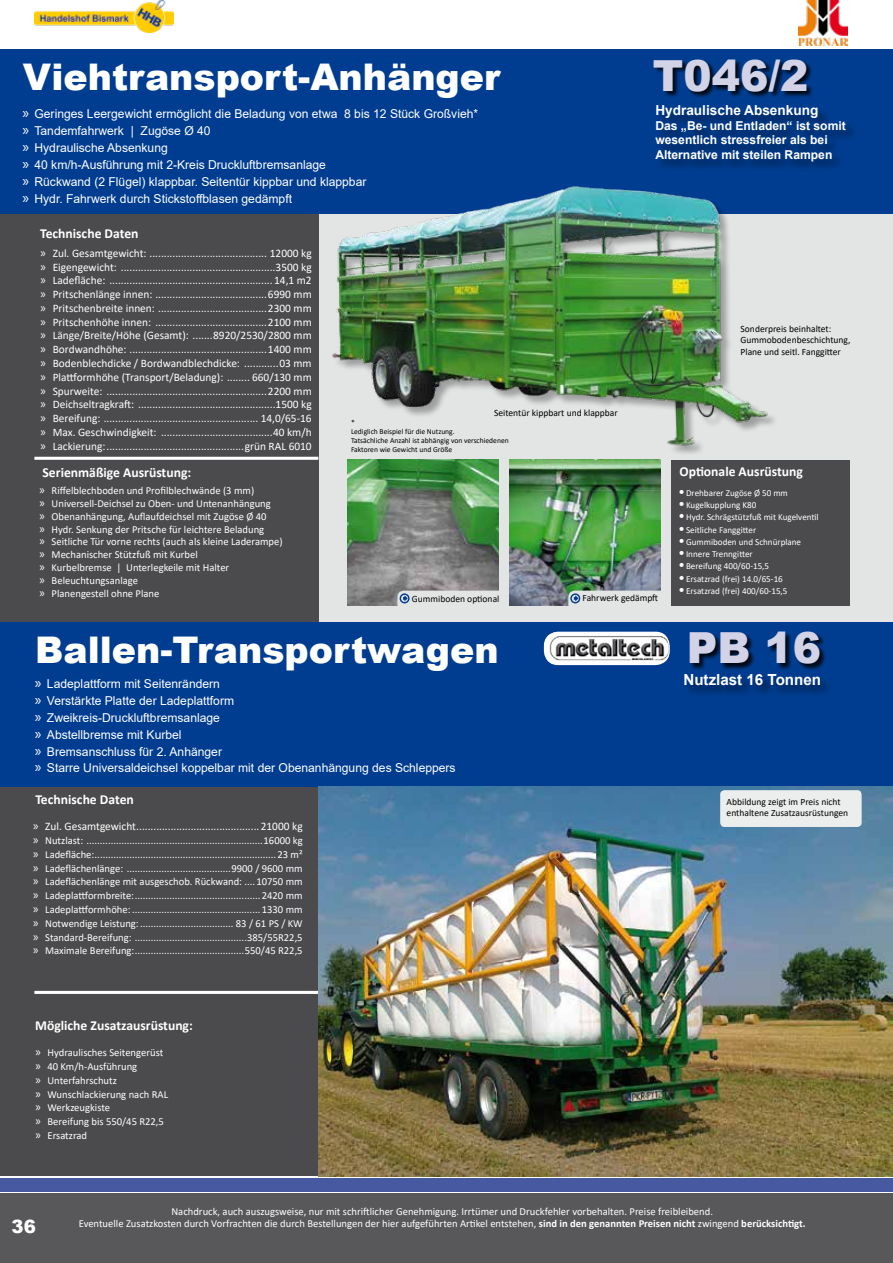
<style>
.page{position:relative;width:893px;height:1263px;background:#fff}
.page>*{position:absolute;margin:0;border:0;box-sizing:border-box;transform-origin:0 0}
.t1{font:900 42.75px "Arial";color:#d3d3e8}
.t2{font:900 39.15px "Arial";color:#fff}
.t3{font:900 36.75px "Arial";color:#fff}
.t4{font:900 18.3px "Arial";color:#fff}
.t5{font:700 15.3px "Arial";color:#fff}
.t6{font:700 13.8px "Calibri";color:#fff}
.t7{font:700 13.8px "Arial";color:#fff}
.t8{font:12.3px/16.8px "Arial";color:#fff}
.t9{font:700 12.3px/14.7px "Arial";color:#fff}
.t10{font:11.4px/13.8px "Calibri";color:#fff;text-align:justify}
.t11{font:10.65px/13.8px "Calibri";color:#fff}
.t12{font:9.6px/11.6px "Calibri";color:#000}
.t13{font:9.15px "Calibri";color:#fff}
.t14{font:7.65px/9.1px "Calibri";color:#000}
.s1{font-family:"Myriad Pro";font-size:16.05px}
.s2{font-family:"Myriad Pro";font-size:13.05px}
.s3{font-size:13.05px}
.s4{font-weight:700}
</style>
<div class="page">
<div style="left:0;top:1193px;width:893px;height:70px;background:#58585a"></div>
<div style="left:0;top:1178px;width:893px;height:13px;background:#475aa1"></div>
<img style="left:34px;top:0;width:140px;height:33px">
<div style="left:0;top:50px;width:893px;height:1126px;background:#e3e4e4"></div>
<div style="left:0;top:214px;width:318px;height:408px;background:#4b4b4d"></div>
<div style="left:0;top:49px;width:893px;height:165px;background:#003d90"></div>
<div style="left:655px;top:104px;width:204px;height:70px;background:#000;opacity:.5"></div>
<div style="left:654px;top:60px;width:159px;height:38px;background:#000;opacity:.85"></div>
<hr style="left:34px;top:457px;width:284px;height:3px;background:#fff">
<img style="left:348px;top:460px;width:151px;height:145px">
<div style="left:397px;top:591px;width:110px;height:20px;background:#e3e4e4;border-radius:6px"></div>
<div style="left:400px;top:593px;width:10px;height:10px;border:1px solid #003d90;border-radius:50%"></div>
<svg style="left:403px;top:595px;width:5px;height:6px"></svg>
<img style="left:509px;top:460px;width:151px;height:145px">
<div style="left:568px;top:591px;width:101px;height:20px;background:#e3e4e4;border-radius:6px"></div>
<div style="left:570px;top:593px;width:10px;height:10px;border:1px solid #003d90;border-radius:50%"></div>
<svg style="left:574px;top:595px;width:4px;height:6px"></svg>
<div style="left:334px;top:187px;width:445px;height:269px;background:#e3e4e4"></div>
<img style="left:332px;top:186px;width:441px;height:264px">
<div style="left:671px;top:460px;width:178px;height:145px;background:#4b4b4d"></div>
<div style="left:0;top:787px;width:319px;height:389px;background:#4b4b4d"></div>
<div style="left:0;top:622px;width:893px;height:165px;background:#003d90"></div>
<hr style="left:34px;top:991px;width:285px;height:3px;background:#fff">
<img style="left:319px;top:787px;width:574px;height:389px">
<img style="left:549px;top:632px;width:119px;height:31px">
<div style="left:544px;top:632px;width:126px;height:33px;border:1px solid #fff;border-radius:14px"></div>
<div style="left:690px;top:632px;width:137px;height:39px;background:#000;opacity:.85"></div>
<div style="left:684px;top:673px;width:150px;height:25px;background:#000;opacity:.5"></div>
<div style="left:720px;top:790px;width:142px;height:37px;background:#eceded;border-radius:4px"></div>
<img style="left:798px;top:0;width:50px;height:45px">
<p class="t3" style="left:23px;top:50px;width:479px">Viehtransport-Anhänger</p>
<p class="t8" style="left:22px;top:106px;width:457px"><span class="s1">»</span> Geringes Leergewicht ermöglicht die Beladung von etwa 8 bis 12 Stück Großvieh* <span class="s1">»</span> Tandemfahrwerk | Zugöse Ø 40<br><span class="s1">»</span> Hydraulische Absenkung<br><span class="s1">»</span> 40 km/h-Ausführung mit 2-Kreis Druckluftbremsanlage<br><span class="s1">»</span> Rückwand (2 Flügel) klappbar. Seitentür kippbar und klappbar<br><span class="s1">»</span> Hydr. Fahrwerk durch Stickstoffblasen gedämpft</p>
<p class="t6" style="left:40px;top:223px;width:100px">Technische Daten</p>
<p class="t10" style="left:41px;top:246px;width:273px"><span class="s2">»</span> Zul. Gesamtgewicht: ......................................... 12000 kg <span class="s2">»</span> Eigengewicht: ......................................................3500 kg <span class="s2">»</span> Ladefläche: ......................................................... 14,1 m2 <span class="s2">»</span> Pritschenlänge innen: .......................................6990 mm <span class="s2">»</span> Pritschenbreite innen: ......................................2300 mm <span class="s2">»</span> Pritschenhöhe innen: .......................................2100 mm <span class="s2">»</span> Länge/Breite/Höhe (Gesamt): .......8920/2530/2800 mm <span class="s2">»</span> Bordwandhöhe: ................................................1400 mm <span class="s2">»</span> Bodenblechdicke / Bordwandblechdicke: ............03 mm <span class="s2">»</span> Plattformhöhe (Transport/Beladung): ........ 660/130 mm <span class="s2">»</span> Spurweite: ........................................................2200 mm <span class="s2">»</span> Deichseltragkraft: ................................................1500 kg <span class="s2">»</span> Bereifung: ...................................................... 14,0/65-16 <span class="s2">»</span> Max. Geschwindigkeit: .......................................40 km/h <span class="s2">»</span> Lackierung:................................................grün RAL 6010</p>
<p class="t6" style="left:43px;top:462px;width:150px">Serienmäßige Ausrüstung:</p>
<p class="t12" style="left:494px;top:407px;width:125px">Seitentür kippbart und klappbar</p>
<p class="t14" style="left:351px;top:417px;width:159px">*<br>Lediglich Beispiel für die Nutzung.<br>Tatsächliche Anzahl ist abhängig von verschiedenen<br>Faktoren wie Gewicht und Größe</p>
<p class="t1" style="left:653px;top:44px;width:157px">T046/2</p>
<p class="t7" style="left:655px;top:100px;width:165px">Hydraulische Absenkung</p>
<p class="t9" style="left:655px;top:118px;width:192px">Das „Be- und Entladen“ ist somit wesentlich stressfreier als bei<br>Alternative mit steilen Rampen</p>
<p class="t12" style="left:741px;top:322px;width:111px">Sonderpreis beinhaltet:<br>Gummobodenbeschichtung,<br>Plane und seitl. Fanggitter</p>
<p class="t6" style="left:679px;top:461px;width:125px">Optionale Ausrüstung</p>
<p class="t11" style="left:40px;top:484px;width:245px;line-height:12.9px"><span class="s2">»</span> Riffelblechboden und Profilblechwände (3 mm)<br><span class="s2">»</span> Universell-Deichsel zu Oben- und Untenanhängung<br><span class="s2">»</span> Obenanhängung, Auflaufdeichsel mit Zugöse Ø 40<br><span class="s2">»</span> Hydr. Senkung der Pritsche für leichtere Beladung<br><span class="s2">»</span> Seitliche Tür vorne rechts (auch als kleine Laderampe) <span class="s2">»</span> Mechanischer Stützfuß mit Kurbel<br><span class="s2">»</span> Kurbelbremse | Unterlegkeile mit Halter<br><span class="s2">»</span> Beleuchtungsanlage<br><span class="s2">»</span> Planengestell ohne Plane</p>
<p class="t12" style="left:412px;top:592px;width:89px">Gummiboden optional</p>
<p class="t3" style="left:35px;top:623px;width:465px">Ballen-Transportwagen</p>
<p class="t8" style="left:35px;top:675px;width:422px"><span class="s1">»</span> Ladeplattform mit Seitenrändern<br><span class="s1">»</span> Verstärkte Platte der Ladeplattform<br><span class="s1">»</span> Zweikreis-Druckluftbremsanlage<br><span class="s1">»</span> Abstellbremse mit Kurbel<br><span class="s1">»</span> Bremsanschluss für 2. Anhänger<br><span class="s1">»</span> Starre Universaldeichsel koppelbar mit der Obenanhängung des Schleppers</p>
<p class="t6" style="left:35px;top:790px;width:100px">Technische Daten</p>
<p class="t10" style="left:33px;top:819px;width:271px"><span class="s2">»</span> Zul. Gesamtgewicht...........................................21000 kg</p>
<p class="t11" style="left:33px;top:833px;width:271px;text-align:justify"><span class="s2">»</span> Nutzlast: ..................................................................16000 kg <span class="s2">»</span> Ladefläche:....................................................................23 m² <span class="s2">»</span> Ladeflächenlänge: .......................................9900 / 9600 mm <span class="s2">»</span> Ladeflächenlänge mit ausgeschob. Rückwand: ....10750 mm <span class="s2">»</span> Ladeplattformbreite:............................................... 2420 mm <span class="s2">»</span> Ladeplattformhöhe: ................................................ 1330 mm <span class="s2">»</span> Notwendige Leistung:................................... 83 / 61 PS / KW <span class="s2">»</span> Standard-Bereifung: ..........................................385/55R22,5 <span class="s2">»</span> Maximale Bereifung:.........................................550/45 R22,5</p>
<p class="t6" style="left:35px;top:1015px;width:159px">Mögliche Zusatzausrüstung:</p>
<p class="t11" style="left:35px;top:1046px;width:134px"><span class="s2">»</span> Hydraulisches Seitengerüst <span class="s2">»</span> 40 Km/h-Ausführung<br><span class="s2">»</span> Unterfahrschutz<br><span class="s2">»</span> Wunschlackierung nach RAL <span class="s2">»</span> Werkzeugkiste<br><span class="s2">»</span> Bereifung bis 550/45 R22,5 <span class="s2">»</span> Ersatzrad</p>
<p class="t12" style="left:583px;top:591px;width:77px">Fahrwerk gedämpft</p>
<p class="t13" style="left:678px;top:486px;width:111px"><span class="s3">•</span>Drehbarer Zugöse Ø 50 mm</p>
<p class="t13" style="left:678px;top:499px;width:79px"><span class="s3">•</span>Kugelkupplung K80</p>
<p class="t13" style="left:678px;top:511px;width:142px"><span class="s3">•</span>Hydr. Schrägstützfuß mit Kugelventil</p>
<p class="t13" style="left:678px;top:523px;width:79px"><span class="s3">•</span>Seitliche Fanggitter</p>
<p class="t13" style="left:678px;top:535px;width:124px"><span class="s3">•</span>Gummiboden und Schnürplane</p>
<p class="t13" style="left:678px;top:548px;width:76px"><span class="s3">•</span>Innere Trenngitter</p>
<p class="t13" style="left:678px;top:560px;width:92px"><span class="s3">•</span>Bereifung 400/60-15,5</p>
<p class="t13" style="left:678px;top:572px;width:106px"><span class="s3">•</span>Ersatzrad (frei) 14.0/65-16</p>
<p class="t13" style="left:678px;top:584px;width:111px"><span class="s3">•</span>Ersatzrad (frei) 400/60-15,5</p>
<p class="t1" style="left:687px;top:617px;width:136px">PB 16</p>
<p class="t5" style="left:683px;top:668px;width:139px">Nutzlast 16 Tonnen</p>
<p class="t12" style="left:727px;top:796px;width:123px">Abbildung zeigt im Preis nicht enthaltene Zusatzausrüstungen</p>
<p class="t2" style="left:764px;top:799px;width:27px">€</p>
<p class="t4" style="left:12px;top:1213px;width:26px">36</p>
<p class="t11" style="left:79px;top:1204px;width:728px;line-height:12.9px;text-align:center">Nachdruck, auch auszugsweise, nur mit schriftlicher Genehmigung. Irrtümer und Druckfehler vorbehalten. Preise freibleibend.<br>Eventuelle Zusatzkosten durch Vorfrachten die durch Bestellungen der hier aufgeführten Artikel entstehen, <span class="s4">sind in den genannten Preisen nicht</span> zwingend <span class="s4">berücksichtigt.</span></p>
</div>
